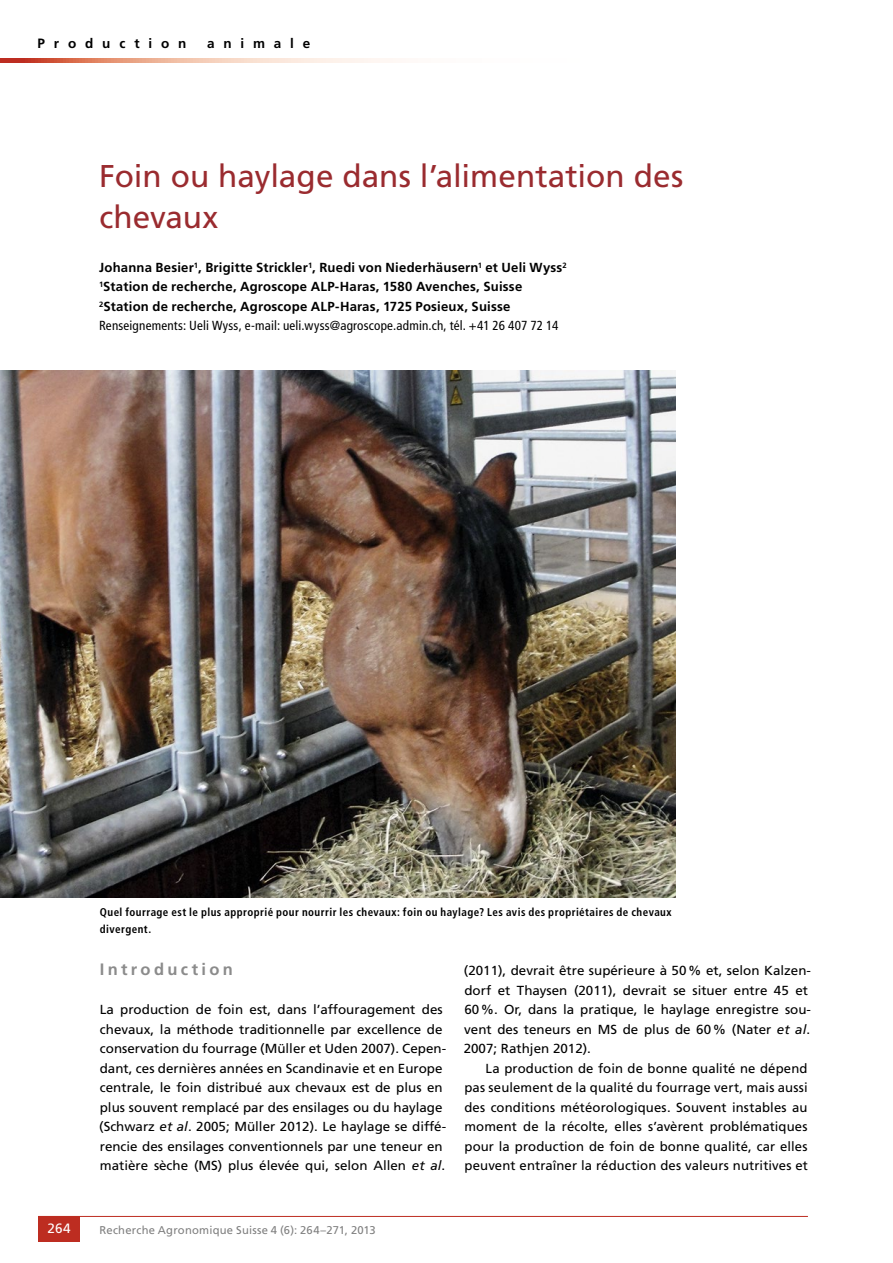
<style>
.page{position:relative;width:893px;height:1263px;background:#fff}
.page>*{position:absolute;margin:0;border:0;box-sizing:border-box;transform-origin:0 0}
.t1{font:31.5px/40.5px "Frutiger LT Std";color:#9a2b2f}
.t2{font:700 16.5px "Frutiger LT Std";letter-spacing:.2em;color:#8b8b8b}
.t3{font:700 13.5px "Frutiger LT Std";letter-spacing:.655em;color:#000}
.t4{font:13.5px "Frutiger LT Std";color:#fff}
.t5{font:13.2px/19.5px "Frutiger LT Std";color:#000}
.t6{font:700 13.2px/19.5px "Frutiger LT Std";letter-spacing:.015em;color:#000}
.t7{font:700 condensed 11.25px/16.5px "Frutiger LT Std";letter-spacing:.04em;color:#000}
.t8{font:11.25px "Frutiger LT Std";letter-spacing:.02em;color:#808080}
.s1{font-weight:400;font-stretch:condensed}
.s2{font-style:italic}
</style>
<div class="page">
<hr style="left:38px;top:1216px;width:770px;height:1px;background:#bd2d21">
<div style="left:38px;top:1216px;width:42px;height:26px;background:#bd2d21"></div>
<svg style="left:0;top:58px;width:396px;height:5px;background:#ebb2a0"></svg>
<img style="left:0;top:371px;width:675px;height:526px">
<p class="t3" style="left:38px;top:36px;width:150px">Production</p>
<p class="t3" style="left:207px;top:36px;width:105px">animale</p>
<h1 class="t1" style="left:99px;top:156px;width:586px">Foin ou haylage dans l’alimentation des chevaux</h1>
<p class="t6" style="left:99px;top:258px;width:469px">Johanna Besier<sup>1</sup>, Brigitte Strickler<sup>1</sup>, Ruedi von Niederhäusern<sup>1</sup> et Ueli Wyss<sup>2<br>1</sup>Station de recherche, Agroscope ALP-Haras, 1580 Avenches, Suisse <sup>2</sup>Station de recherche, Agroscope ALP-Haras, 1725 Posieux, Suisse <span class="s1">Renseignements: Ueli Wyss, e-mail: ueli.wyss@agroscope.admin.ch, tél. +41 26 407 72 14</span></p>
<p class="t7" style="left:100px;top:904px;width:573px">Quel fourrage est le plus approprié pour nourrir les chevaux: foin ou haylage? Les avis des propriétaires de chevaux divergent.</p>
<p class="t2" style="left:100px;top:960px;width:135px">Introduction</p>
<p class="t5" style="left:99px;top:1000px;width:348px">La production de foin est, dans l’affouragement des chevaux, la méthode traditionnelle par excellence de conservation du fourrage (Müller et Uden 2007). Cepen&shy;dant, ces dernières années en Scandinavie et en Europe centrale, le foin distribué aux chevaux est de plus en plus souvent remplacé par des ensilages ou du haylage (Schwarz <span class="s2">et al</span>. 2005; Müller 2012). Le haylage se diffé&shy;rencie des ensilages conventionnels par une teneur en matière sèche (MS) plus élevée qui, selon Allen <span class="s2">et al</span>.</p>
<p class="t5" style="left:464px;top:961px;width:349px">(2011), devrait être supérieure à 50% et, selon Kalzen&shy;dorf et Thaysen (2011), devrait se situer entre 45 et 60%. Or, dans la pratique, le haylage enregistre sou&shy;vent des teneurs en MS de plus de 60% (Nater <span class="s2">et al</span>.<br>2007; Rathjen 2012).</p>
<p class="t5" style="left:464px;top:1058px;width:345px;text-align:justify;text-indent:21px">La production de foin de bonne qualité ne dépend pas seulement de la qualité du fourrage vert, mais aussi des conditions météorologiques. Souvent instables au moment de la récolte, elles s’avèrent problématiques pour la production de foin de bonne qualité, car elles peuvent entraîner la réduction des valeurs nutritives et</p>
<p class="t4" style="left:47px;top:1221px;width:25px">264</p>
<p class="t8" style="left:99px;top:1223px;width:278px">Recherche Agronomique Suisse 4 (6): 264–271, 2013</p>
</div>
